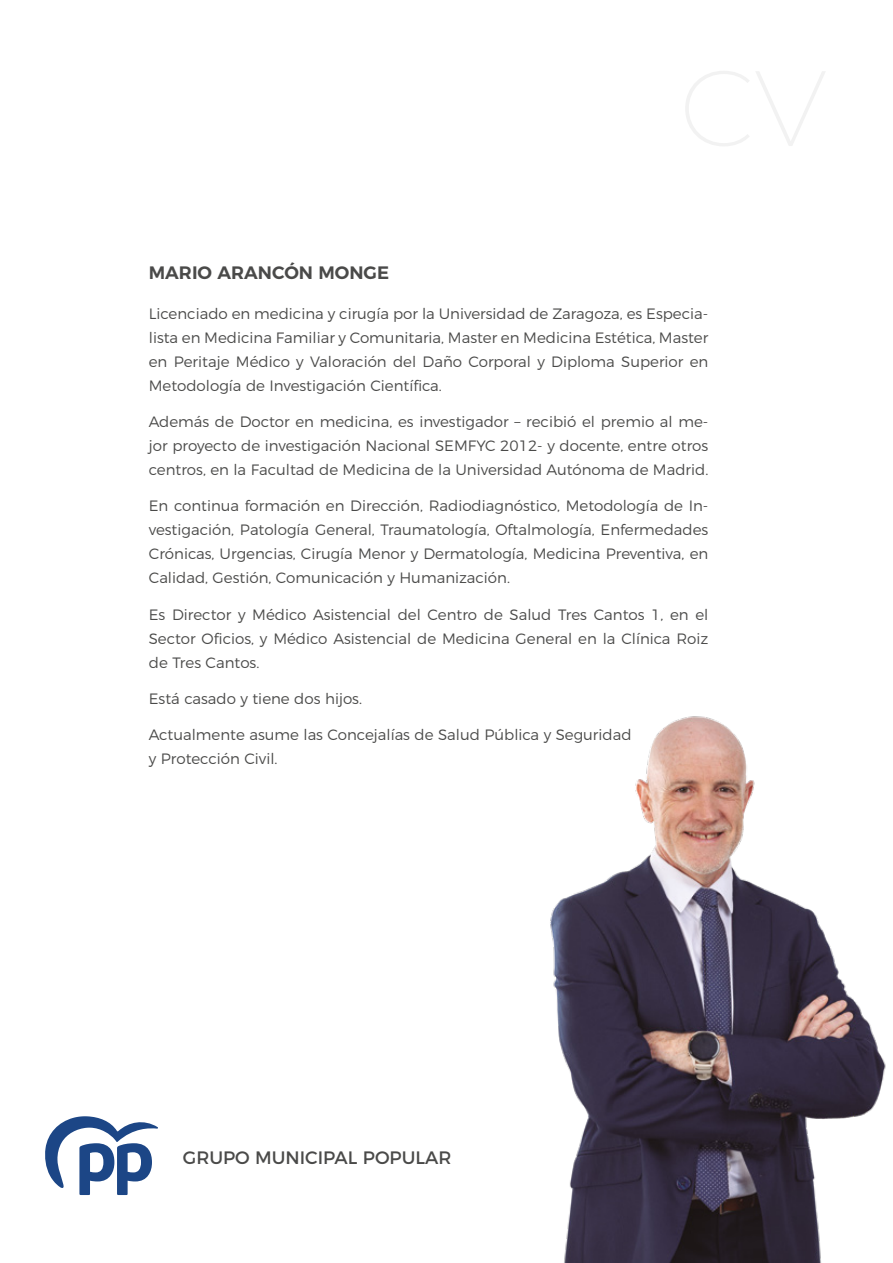
<style>
.page{position:relative;width:893px;height:1263px;background:#fff}
.page>*{position:absolute;margin:0;border:0;box-sizing:border-box;transform-origin:0 0}
.t1{font:18px "Montserrat";color:#4a4a49}
.t2{font:600 18px "Montserrat";color:#4a4a49}
.t3{font:300 15px/24px "Montserrat";color:#4a4a49;text-align:justify}
</style>
<div class="page">
<svg style="left:45px;top:1116px;width:113px;height:79px"></svg>
<img style="left:550px;top:716px;width:336px;height:547px">
<p class="t2" style="left:149px;top:258px;width:242px">MARIO ARANCÓN MONGE</p>
<p class="t3" style="left:149px;top:301px;width:561px">Licenciado en medicina y cirugía por la Universidad de Zaragoza, es Especia&shy;lista en Medicina Familiar y Comunitaria, Master en Medicina Estética, Master en Peritaje Médico y Valoración del Daño Corporal y Diploma Superior en Metodología de Investigación Científica.</p>
<p class="t3" style="left:149px;top:409px;width:561px">Además de Doctor en medicina, es investigador – recibió el premio al me&shy;jor proyecto de investigación Nacional SEMFYC 2012- y docente, entre otros centros, en la Facultad de Medicina de la Universidad Autónoma de Madrid.</p>
<p class="t3" style="left:149px;top:493px;width:561px">En continua formación en Dirección, Radiodiagnóstico, Metodología de In&shy;vestigación, Patología General, Traumatología, Oftalmología, Enfermedades Crónicas, Urgencias, Cirugía Menor y Dermatología, Medicina Preventiva, en Calidad, Gestión, Comunicación y Humanización.</p>
<p class="t3" style="left:149px;top:601px;width:561px">Es Director y Médico Asistencial del Centro de Salud Tres Cantos 1, en el Sector Oficios, y Médico Asistencial de Medicina General en la Clínica Roiz de Tres Cantos.</p>
<p class="t3" style="left:149px;top:685px;width:215px">Está casado y tiene dos hijos.</p>
<p class="t3" style="left:149px;top:721px;width:484px">Actualmente asume las Concejalías de Salud Pública y Seguridad y Protección Civil.</p>
<p class="t1" style="left:183px;top:1143px;width:270px">GRUPO MUNICIPAL POPULAR</p>
</div>
